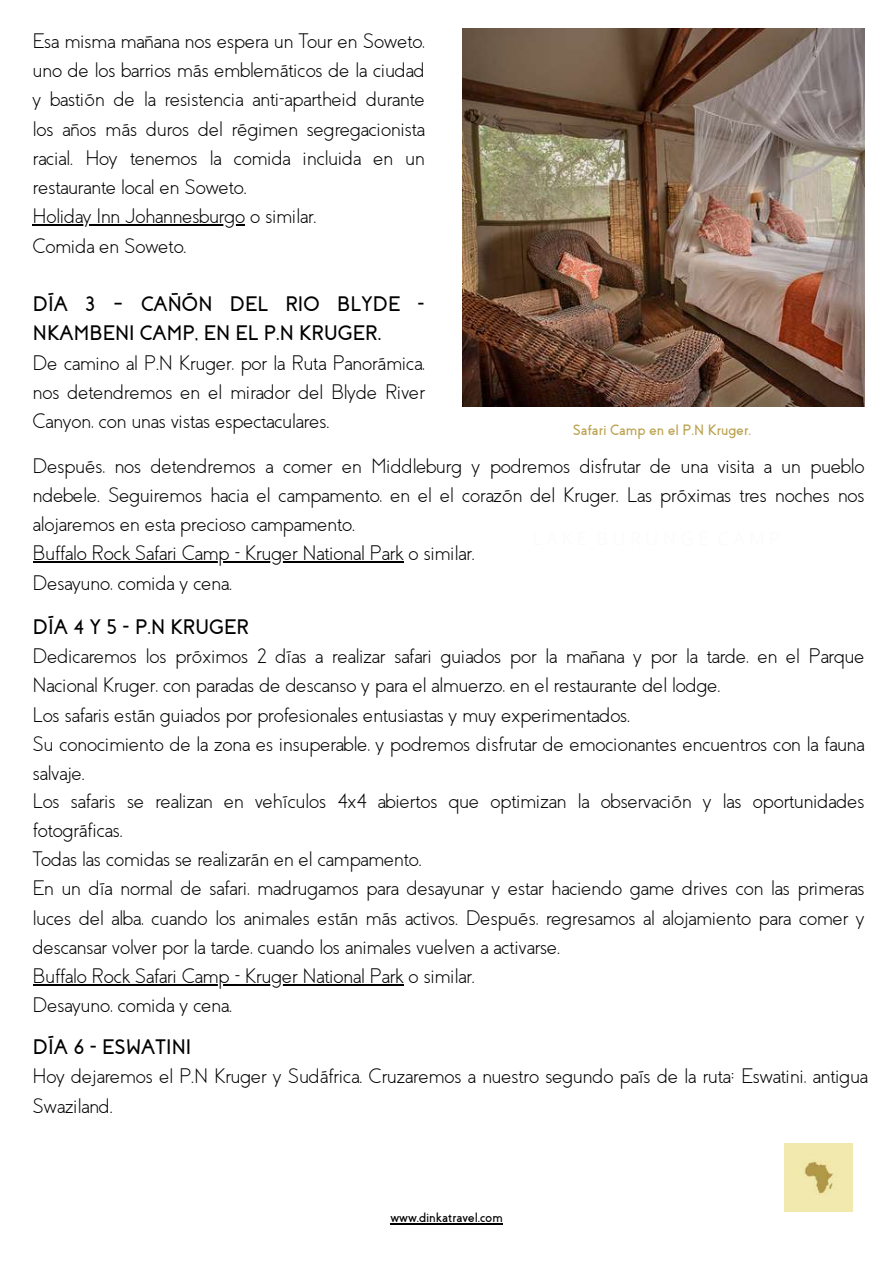
<style>
.page{position:relative;width:893px;height:1264px;background:#fff}
.page>*{position:absolute;margin:0;border:0;box-sizing:border-box;transform-origin:0 0}
.t1{font:300 21px/29.2px "Coves";color:#000}
.t2{font:700 21px/29.2px "Coves";color:#000}
.t3{font:700 15px "Coves";color:#bba350}
.t4{font:700 13.5px "Coves";color:#000}
</style>
<div class="page">
<img style="left:784px;top:1143px;width:68px;height:68px">
<hr style="left:390px;top:1223px;width:113px;height:1px;background:#000">
<hr style="left:33px;top:224px;width:212px;height:2px;background:#000">
<img style="left:463px;top:29px;width:401px;height:378px">
<hr style="left:33px;top:561px;width:370px;height:1px;background:#000">
<hr style="left:33px;top:984px;width:370px;height:1px;background:#000">
<p class="t1" style="left:33px;top:27px;width:393px">Esa misma mañana nos espera un Tour en Soweto, uno de los barrios más emblemáticos de la ciudad y bastión de la resistencia anti-apartheid durante los años más duros del régimen segregacionista racial. Hoy tenemos la comida incluida en un restaurante local en Soweto.<br>Holiday Inn Johannesburgo o similar.<br>Comida en Soweto.</p>
<p class="t2" style="left:33px;top:290px;width:393px">DÍA 3 – CAÑÓN DEL RIO BLYDE -<br>NKAMBENI CAMP, EN EL P.N KRUGER.</p>
<p class="t1" style="left:33px;top:348px;width:393px;text-align:justify">De camino al P.N Kruger, por la Ruta Panorámica, nos detendremos en el mirador del Blyde River Canyon, con unas vistas espectaculares.</p>
<p class="t3" style="left:572px;top:422px;width:180px">Safari Camp en el P.N Kruger.</p>
<p class="t1" style="left:33px;top:451px;width:833px">Después, nos detendremos a comer en Middleburg y podremos disfrutar de una visita a un pueblo ndebele. Seguiremos hacia el campamento, en el el corazón del Kruger. Las próximas tres noches nos alojaremos en esta precioso campamento.<br>Buffalo Rock Safari Camp - Kruger National Park o similar.<br>Desayuno, comida y cena.</p>
<p class="t2" style="left:33px;top:612px;width:218px">DÍA 4 Y 5 - P.N KRUGER</p>
<p class="t1" style="left:33px;top:642px;width:833px">Dedicaremos los próximos 2 días a realizar safari guiados por la mañana y por la tarde, en el Parque Nacional Kruger, con paradas de descanso y para el almuerzo, en el restaurante del lodge.<br>Los safaris están guiados por profesionales entusiastas y muy experimentados.<br>Su conocimiento de la zona es insuperable, y podremos disfrutar de emocionantes encuentros con la fauna salvaje.</p>
<p class="t1" style="left:33px;top:786px;width:833px">Los safaris se realizan en vehículos 4x4 abiertos que optimizan la observación y las oportunidades fotográficas.<br>Todas las comidas se realizarán en el campamento.<br>En un día normal de safari, madrugamos para desayunar y estar haciendo game drives con las primeras luces del alba, cuando los animales están más activos. Después, regresamos al alojamiento para comer y descansar volver por la tarde, cuando los animales vuelven a activarse.<br>Buffalo Rock Safari Camp - Kruger National Park o similar.<br>Desayuno, comida y cena.</p>
<p class="t2" style="left:33px;top:1032px;width:160px">DÍA 6 - ESWATINI</p>
<p class="t1" style="left:33px;top:1062px;width:836px">Hoy dejaremos el P.N Kruger y Sudáfrica. Cruzaremos a nuestro segundo país de la ruta: Eswatini, antigua<br>Swaziland.</p>
<p class="t4" style="left:390px;top:1210px;width:114px">www.dinkatravel.com</p>
</div>
